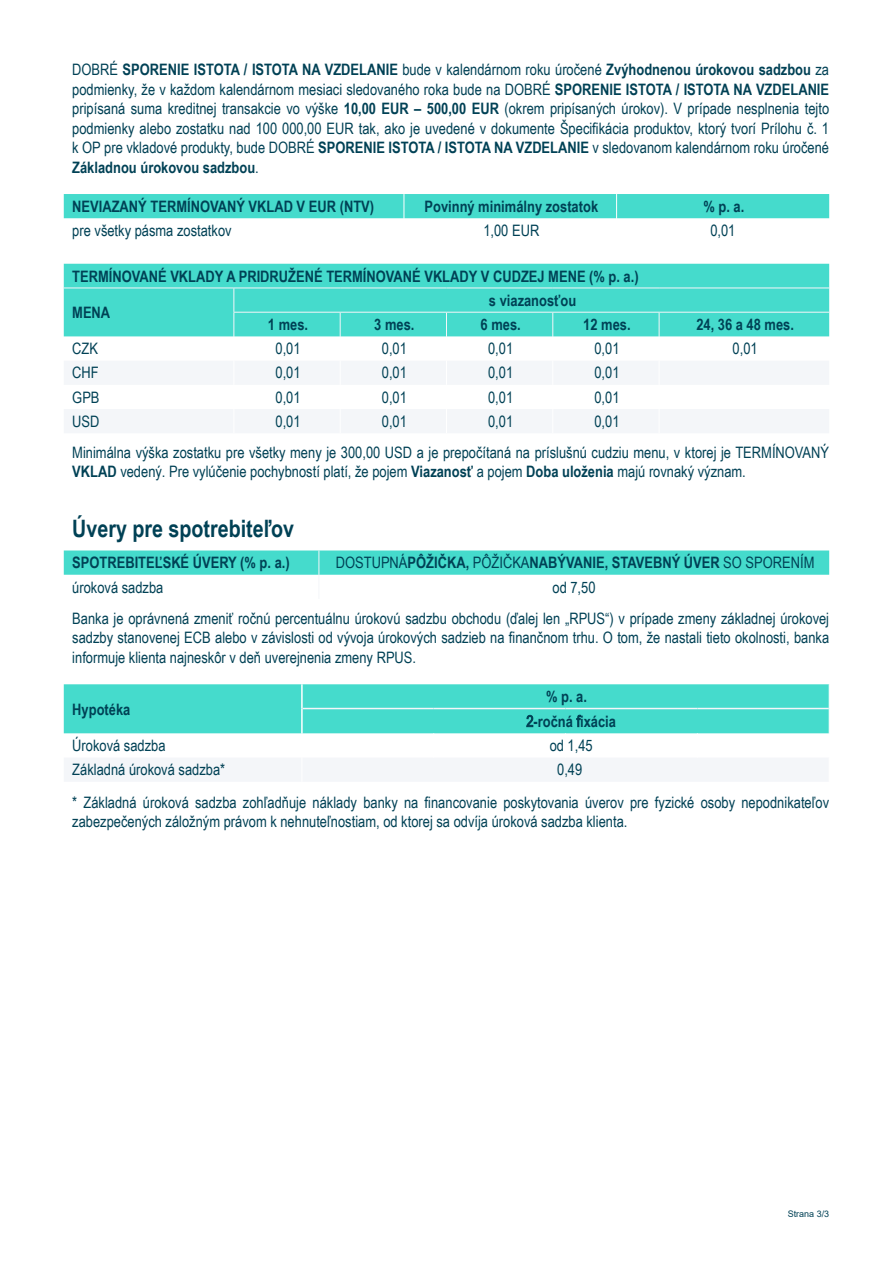
<style>
.page{position:relative;width:893px;height:1263px;background:#fff}
.page>*{position:absolute;margin:0;border:0;box-sizing:border-box;transform-origin:0 0}
.Nadpis{font:700 24px "Arial Narrow";color:#004155}
.Text_Tabulka{font:15.75px/19.5px "Arial Narrow";color:#004155;text-align:justify}
.Text_Tabulka-2{font:700 15.75px/24.5px "Arial Narrow";color:#004155;text-align:center}
.t1{font:9px "Arial";color:#004155}
.s1{font-weight:700}
.s2{font-weight:400}
</style>
<div class="page">
<svg style="left:64px;top:550px;width:765px;height:25px;background:#4adccd"></svg>
<div style="left:64px;top:194px;width:765px;height:25px;background:#45dbcc"></div>
<div style="left:64px;top:264px;width:765px;height:72px;background:#45dbcc"></div>
<svg style="left:64px;top:361px;width:765px;height:72px;fill:#f4f6f9"></svg>
<hr style="left:64px;top:288px;width:170px;height:1px;background:#f4f6f9">
<hr style="left:234px;top:288px;width:106px;height:1px;background:#f4f6f9">
<hr style="left:340px;top:288px;width:106px;height:1px;background:#f4f6f9">
<hr style="left:446px;top:288px;width:107px;height:1px;background:#f4f6f9">
<hr style="left:553px;top:288px;width:106px;height:1px;background:#f4f6f9">
<hr style="left:659px;top:288px;width:170px;height:1px;background:#f4f6f9">
<hr style="left:233px;top:312px;width:107px;height:1px;background:#f4f6f9">
<hr style="left:340px;top:312px;width:106px;height:1px;background:#f4f6f9">
<hr style="left:446px;top:312px;width:107px;height:1px;background:#f4f6f9">
<hr style="left:553px;top:312px;width:106px;height:1px;background:#f4f6f9">
<hr style="left:659px;top:312px;width:170px;height:1px;background:#f4f6f9">
<svg style="left:233px;top:288px;width:1px;height:145px"></svg>
<svg style="left:340px;top:313px;width:1px;height:120px"></svg>
<svg style="left:446px;top:313px;width:1px;height:120px"></svg>
<svg style="left:552px;top:313px;width:1px;height:120px"></svg>
<svg style="left:659px;top:313px;width:1px;height:120px"></svg>
<svg style="left:64px;top:684px;width:766px;height:97px"></svg>
<hr style="left:301px;top:684px;width:2px;height:24px;background:#fff">
<hr style="left:301px;top:708px;width:2px;height:25px;background:#fff">
<hr style="left:303px;top:708px;width:131px;height:1px;background:#f4f6f9">
<hr style="left:434px;top:708px;width:132px;height:1px;background:#f4f6f9">
<hr style="left:566px;top:708px;width:131px;height:1px;background:#f4f6f9">
<hr style="left:697px;top:708px;width:132px;height:1px;background:#f4f6f9">
<p class="Text_Tabulka" style="left:72px;top:59px;width:758px">DOBRÉ <span class="s1">SPORENIE ISTOTA / ISTOTA NA VZDELANIE</span> bude v kalendárnom roku úročené <span class="s1">Zvýhodnenou úrokovou sadzbou</span> za podmienky, že v každom kalendárnom mesiaci sledovaného roka bude na DOBRÉ <span class="s1">SPORENIE ISTOTA / ISTOTA NA VZDELANIE </span>pripísaná suma kreditnej transakcie vo výške <span class="s1">10,00 EUR – 500,00 EUR</span> (okrem pripísaných úrokov). V prípade nesplnenia tejto podmienky alebo zostatku nad 100 000,00 EUR tak, ako je uvedené v dokumente Špecifikácia produktov, ktorý tvorí Prílohu č. 1 k OP pre vkladové produkty, bude DOBRÉ <span class="s1">SPORENIE ISTOTA / ISTOTA NA VZDELANIE</span> v sledovanom kalendárnom roku úročené <span class="s1">Základnou úrokovou sadzbou</span>.</p>
<p class="Text_Tabulka-2" style="left:72px;top:193px;width:303px">NEVIAZANÝ TERMÍNOVANÝ VKLAD V EUR (NTV)</p>
<p class="Text_Tabulka-2" style="left:424px;top:193px;width:175px">Povinný minimálny zostatok</p>
<p class="Text_Tabulka-2" style="left:703px;top:193px;width:42px">% p. a.</p>
<p class="Text_Tabulka" style="left:72px;top:220px;width:161px">pre všetky pásma zostatkov</p>
<p class="Text_Tabulka" style="left:483px;top:220px;width:57px">1,00 EUR</p>
<p class="Text_Tabulka" style="left:710px;top:220px;width:27px">0,01</p>
<p class="Text_Tabulka-2" style="left:72px;top:263px;width:568px">TERMÍNOVANÉ VKLADY A PRIDRUŽENÉ TERMÍNOVANÉ VKLADY V CUDZEJ MENE (% p. a.)</p>
<p class="Text_Tabulka-2" style="left:72px;top:299px;width:40px">MENA</p>
<p class="Text_Tabulka-2" style="left:489px;top:287px;width:89px">s viazanosťou</p>
<p class="Text_Tabulka-2" style="left:268px;top:311px;width:42px">1 mes.</p>
<p class="Text_Tabulka-2" style="left:374px;top:311px;width:42px">3 mes.</p>
<p class="Text_Tabulka-2" style="left:481px;top:311px;width:42px">6 mes.</p>
<p class="Text_Tabulka-2" style="left:583px;top:311px;width:49px">12 mes.</p>
<p class="Text_Tabulka-2" style="left:696px;top:311px;width:99px">24, 36 a 48 mes.</p>
<p class="Text_Tabulka" style="left:72px;top:338px;width:27px">CZK</p>
<p class="Text_Tabulka" style="left:276px;top:338px;width:27px">0,01</p>
<p class="Text_Tabulka" style="left:382px;top:338px;width:27px">0,01</p>
<p class="Text_Tabulka" style="left:488px;top:338px;width:27px">0,01</p>
<p class="Text_Tabulka" style="left:594px;top:338px;width:27px">0,01</p>
<p class="Text_Tabulka" style="left:733px;top:338px;width:27px">0,01</p>
<p class="Text_Tabulka" style="left:72px;top:363px;width:28px">CHF</p>
<p class="Text_Tabulka" style="left:276px;top:363px;width:27px">0,01</p>
<p class="Text_Tabulka" style="left:382px;top:363px;width:27px">0,01</p>
<p class="Text_Tabulka" style="left:488px;top:363px;width:27px">0,01</p>
<p class="Text_Tabulka" style="left:594px;top:363px;width:27px">0,01</p>
<p class="Text_Tabulka" style="left:72px;top:387px;width:29px">GPB</p>
<p class="Text_Tabulka" style="left:276px;top:387px;width:27px">0,01</p>
<p class="Text_Tabulka" style="left:382px;top:387px;width:27px">0,01</p>
<p class="Text_Tabulka" style="left:488px;top:387px;width:27px">0,01</p>
<p class="Text_Tabulka" style="left:594px;top:387px;width:27px">0,01</p>
<p class="Text_Tabulka" style="left:72px;top:411px;width:29px">USD</p>
<p class="Text_Tabulka" style="left:276px;top:411px;width:27px">0,01</p>
<p class="Text_Tabulka" style="left:382px;top:411px;width:27px">0,01</p>
<p class="Text_Tabulka" style="left:488px;top:411px;width:27px">0,01</p>
<p class="Text_Tabulka" style="left:594px;top:411px;width:27px">0,01</p>
<p class="Text_Tabulka" style="left:72px;top:442px;width:758px">Minimálna výška zostatku pre všetky meny je 300,00 USD a je prepočítaná na príslušnú cudziu menu, v ktorej je TERMÍNOVANÝ<br><span class="s1">VKLAD</span> vedený. Pre vylúčenie pochybností platí, že pojem <span class="s1">Viazanosť</span> a pojem <span class="s1">Doba uloženia</span> majú rovnaký význam.</p>
<p class="Nadpis" style="left:72px;top:510px;width:223px">Úvery pre spotrebiteľov</p>
<p class="Text_Tabulka-2" style="left:72px;top:550px;width:219px">SPOTREBITEĽSKÉ ÚVERY (% p. a.)</p>
<p class="Text_Tabulka-2" style="left:336px;top:550px;width:480px"><span class="s2">DOSTUPNÁ</span>PÔŽIČKA, <span class="s2">PÔŽIČKA</span>NABÝVANIE, STAVEBNÝ ÚVER <span class="s2">SO SPORENÍM</span></p>
<p class="Text_Tabulka" style="left:72px;top:577px;width:93px">úroková sadzba</p>
<p class="Text_Tabulka" style="left:552px;top:577px;width:45px">od 7,50</p>
<p class="Text_Tabulka" style="left:72px;top:608px;width:758px">Banka je oprávnená zmeniť ročnú percentuálnu úrokovú sadzbu obchodu (ďalej len „RPUS“) v prípade zmeny základnej úrokovej sadzby stanovenej ECB alebo v závislosti od vývoja úrokových sadzieb na finančnom trhu. O tom, že nastali tieto okolnosti, banka informuje klienta najneskôr v deň uverejnenia zmeny RPUS.</p>
<p class="Text_Tabulka-2" style="left:72px;top:696px;width:60px">Hypotéka</p>
<p class="Text_Tabulka" style="left:72px;top:735px;width:95px">Úroková sadzba</p>
<p class="Text_Tabulka-2" style="left:546px;top:684px;width:42px">% p. a.</p>
<p class="Text_Tabulka-2" style="left:526px;top:708px;width:91px"><span class="s2">2</span>-ročná <span class="s2">f</span>ixácia <span class="s2">od 1,45</span></p>
<p class="Text_Tabulka" style="left:72px;top:759px;width:154px">Základná úroková sadzba*</p>
<p class="Text_Tabulka" style="left:72px;top:753px;width:758px;line-height:32.2px;text-indent:485px">0,49<br>* Základná úroková sadzba zohľadňuje náklady banky na financovanie poskytovania úverov pre fyzické osoby nepodnikateľov</p>
<p class="Text_Tabulka" style="left:72px;top:811px;width:557px">zabezpečených záložným právom k nehnuteľnostiam, od ktorej sa odvíja úroková sadzba klienta.</p>
<p class="t1" style="left:788px;top:1207px;width:43px">Strana 3/3</p>
</div>
